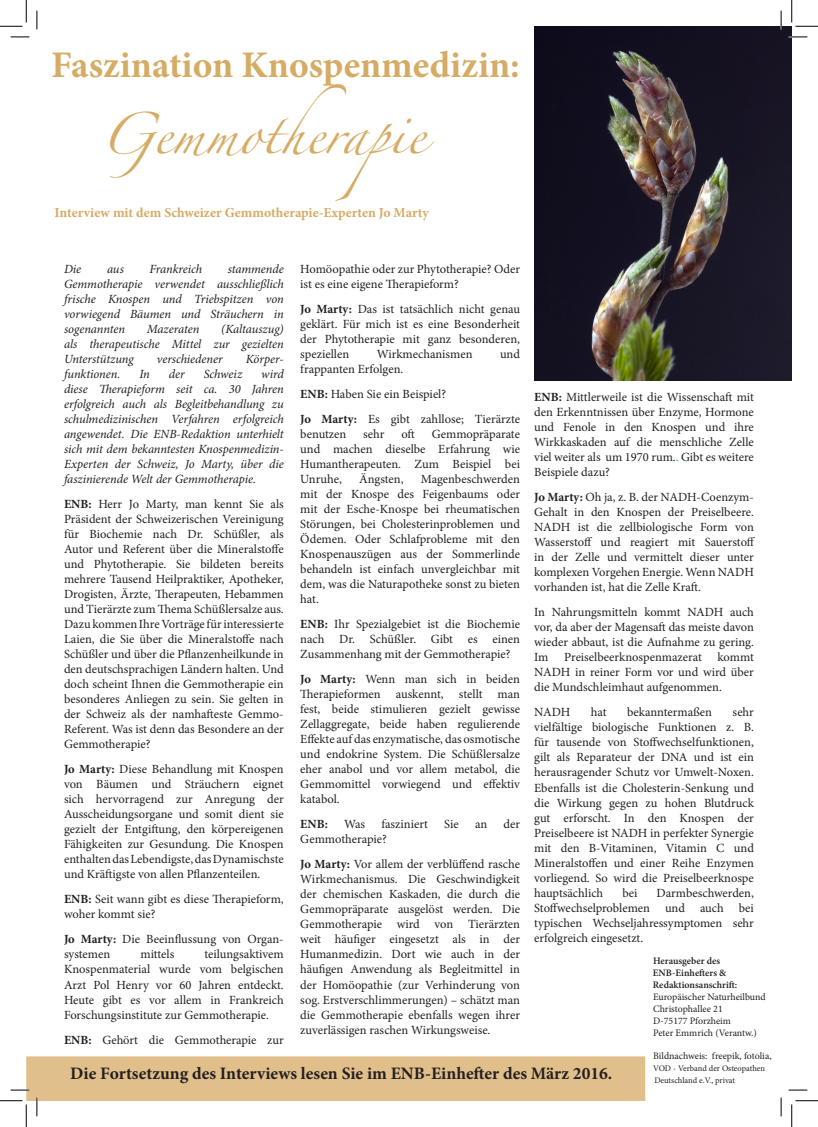
<style>
.page{position:relative;width:818px;height:1127px;background:#fff}
.page>*{position:absolute;margin:0;border:0;box-sizing:border-box;transform-origin:0 0}
.t1{font:700 37.5px/76.2px "Minion Pro";color:#d6ab64}
.t2{font:700 17.5px "Minion Pro";color:#231f20}
.t3{font:700 13.75px "Minion Pro";color:#d6ab64}
.t4{font:12.5px/15px "Minion Pro";color:#231f20;text-align:justify}
.t5{font:italic 12.5px/15px "Minion Pro";letter-spacing:-.005em;color:#231f20;text-align:justify}
.t6{font:700 12.5px "Minion Pro";color:#231f20}
.t7{font:9.88px "Minion Pro";color:#231f20}
.t8{font:600 9.88px/11.9px "Minion Pro";color:#231f20}
.t9{font:8.5px/11.9px "Minion Pro";letter-spacing:-.005em;color:#231f20}
.s1{font-family:"Zapfino";font-weight:400}
.s2{font-weight:700}
.s3{color:#16a53f}
</style>
<div class="page">
<img style="left:534px;top:26px;width:258px;height:355px">
<div style="left:27px;top:1056px;width:618px;height:43px;background:#e0bf8b"></div>
<div style="left:26px;top:1056px;width:619px;height:44px;border:1px solid #e0bf8b"></div>
<svg style="left:11px;top:36px;width:18px;height:2px"></svg>
<svg style="left:788px;top:36px;width:19px;height:2px"></svg>
<svg style="left:11px;top:1088px;width:18px;height:2px"></svg>
<svg style="left:788px;top:1089px;width:19px;height:1px"></svg>
<svg style="left:36px;top:11px;width:2px;height:18px"></svg>
<svg style="left:36px;top:1097px;width:2px;height:18px"></svg>
<svg style="left:780px;top:11px;width:2px;height:18px"></svg>
<svg style="left:780px;top:1097px;width:2px;height:18px"></svg>
<svg style="left:0;top:0;width:27px;height:27px"></svg>
<svg style="left:0;top:1100px;width:27px;height:26px"></svg>
<svg style="left:791px;top:0;width:27px;height:27px"></svg>
<svg style="left:791px;top:1100px;width:27px;height:26px"></svg>
<p class="t1" style="left:100px;top:26px;width:421px;text-indent:-49px">Faszination Knospenmedizin:<br><span class="s1">Gemmotherapie</span></p>
<p class="t3" style="left:55px;top:203px;width:376px">Interview mit dem Schweizer Gemmotherapie-Experten Jo Marty</p>
<p class="t5" style="left:64px;top:261px;width:221px;text-indent:164px">stammende Gemmotherapie verwendet ausschließlich frische Knospen und Triebspitzen von vorwiegend Bäumen und Sträuchern in sogenannten</p>
<p class="t5" style="left:64px;top:261px;width:19px">Die</p>
<p class="t5" style="left:107px;top:261px;width:18px">aus</p>
<p class="t5" style="left:150px;top:261px;width:54px">Frankreich</p>
<p class="t4" style="left:300px;top:261px;width:221px">Homöopathie oder zur Phytotherapie? Oder ist es eine eigene Therapieform?</p>
<p class="t4" style="left:300px;top:301px;width:221px"><span class="s2">Jo Marty:</span> Das ist tatsächlich nicht genau geklärt. Für mich ist es eine Besonderheit der Phytotherapie mit ganz besonderen, speziellen</p>
<p class="t5" style="left:64px;top:321px;width:221px;text-indent:157px">(Kaltauszug) als therapeutische Mittel zur gezielten Unterstützung</p>
<p class="t5" style="left:147px;top:321px;width:54px">Mazeraten</p>
<p class="t4" style="left:377px;top:346px;width:97px">Wirkmechanismen</p>
<p class="t4" style="left:500px;top:346px;width:22px">und</p>
<p class="t4" style="left:300px;top:361px;width:105px">frappanten Erfolgen.</p>
<p class="t4" style="left:300px;top:386px;width:147px"><span class="s2">ENB:</span> Haben Sie ein Beispiel?</p>
<p class="t4" style="left:300px;top:411px;width:221px"><span class="s2">Jo Marty:</span> Es gibt zahllose; Tierärzte benutzen</p>
<p class="t5" style="left:157px;top:351px;width:67px">verschiedener</p>
<p class="t5" style="left:246px;top:351px;width:39px">Körper-</p>
<p class="t5" style="left:64px;top:366px;width:58px">funktionen.</p>
<p class="t5" style="left:139px;top:366px;width:12px">In</p>
<p class="t5" style="left:169px;top:366px;width:17px">der</p>
<p class="t5" style="left:204px;top:366px;width:40px">Schweiz</p>
<p class="t5" style="left:64px;top:366px;width:221px;text-indent:197px">wird diese Therapieform seit ca. 30 Jahren erfolgreich auch als Begleitbehandlung zu schulmedizinischen Verfahren erfolgreich angewendet. Die ENB-Redaktion unterhielt sich mit dem bekanntesten Knospenmedizin-Experten der Schweiz, Jo Marty, über die faszinierende Welt der Gemmotherapie.</p>
<p class="t4" style="left:64px;top:496px;width:221px"><span class="s2">ENB:</span> Herr Jo Marty, man kennt Sie als Präsident der Schweizerischen Vereinigung für Biochemie nach Dr. Schüßler, als Autor und Referent über die Mineralstoffe und Phytotherapie. Sie bildeten bereits mehrere Tausend Heilpraktiker, Apotheker, Drogisten, Ärzte, Therapeuten, Hebammen und Tierärzte zum Thema Schüßlersalze aus.<br>Dazu kommen Ihre Vorträge für interessierte Laien, die Sie über die Mineralstoffe nach Schüßler und über die Pflanzenheilkunde in den deutschsprachigen Ländern halten. Und doch scheint Ihnen die Gemmotherapie ein besonderes Anliegen zu sein. Sie gelten in der Schweiz als der namhafteste Gemmo-Referent. Was ist denn das Besondere an der Gemmotherapie?</p>
<p class="t4" style="left:64px;top:761px;width:221px"><span class="s2">Jo Marty:</span> Diese Behandlung mit Knospen von Bäumen und Sträuchern eignet sich hervorragend zur Anregung der Ausscheidungsorgane und somit dient sie gezielt der Entgiftung, den körpereigenen Fähigkeiten zur Gesundung. Die Knospen enthalten das Lebendigste, das Dynamischste und Kräftigste von allen Pflanzenteilen.</p>
<p class="t4" style="left:64px;top:891px;width:221px"><span class="s2">ENB:</span> Seit wann gibt es diese Therapieform, woher kommt sie?</p>
<p class="t4" style="left:64px;top:931px;width:221px"><span class="s2">Jo Marty:</span> Die Beeinflussung von Organ&shy;systemen</p>
<p class="t4" style="left:534px;top:389px;width:221px"><span class="s2">ENB:</span> Mittlerweile ist die Wissenschaft mit den Erkenntnissen über Enzyme, Hormone und Fenole in den Knospen und ihre Wirkkaskaden auf die menschliche Zelle viel weiter als um 1970 rum.<span class="s3">.</span> Gibt es weitere Beispiele dazu?</p>
<p class="t4" style="left:534px;top:489px;width:222px"><span class="s2">Jo Marty:</span> Oh ja, z. B. der NADH-Coenzym-Gehalt in den Knospen der Preiselbeere.<br>NADH ist die zellbiologische Form von Wasserstoff und reagiert mit Sauerstoff in der Zelle und vermittelt dieser unter komplexen Vorgehen Energie. Wenn NADH vorhanden ist, hat die Zelle Kraft.</p>
<p class="t4" style="left:534px;top:604px;width:221px">In Nahrungsmitteln kommt NADH auch vor, da aber der Magensaft das meiste davon wieder abbaut, ist die Aufnahme zu gering.<br>Im</p>
<p class="t4" style="left:363px;top:426px;width:23px">sehr</p>
<p class="t4" style="left:401px;top:426px;width:15px">oft</p>
<p class="t4" style="left:300px;top:426px;width:221px;text-indent:131px">Gemmopräparate und machen dieselbe Erfahrung wie Humantherapeuten. Zum Beispiel bei Unruhe,</p>
<p class="t4" style="left:359px;top:471px;width:46px">Ängsten,</p>
<p class="t4" style="left:300px;top:471px;width:221px;text-indent:120px">Magenbeschwerden mit der Knospe des Feigenbaums oder mit der Esche-Knospe bei rheumatischen Störungen, bei Cholesterinproblemen und Ödemen. Oder Schlafprobleme mit den Knospenauszügen aus der Sommerlinde behandeln ist einfach unvergleichbar mit dem, was die Naturapotheke sonst zu bieten hat.</p>
<p class="t4" style="left:300px;top:616px;width:221px"><span class="s2">ENB:</span> Ihr Spezialgebiet ist die Biochemie nach Dr. Schüßler. Gibt es einen Zusammenhang mit der Gemmotherapie?</p>
<p class="t4" style="left:300px;top:671px;width:221px"><span class="s2">Jo Marty:</span> Wenn man sich in beiden Therapieformen auskennt, stellt man fest, beide stimulieren gezielt gewisse Zellaggregate, beide haben regulierende Effekte auf das enzymatische, das osmotische und endokrine System. Die Schüßlersalze eher anabol und vor allem metabol, die Gemmomittel vorwiegend und effektiv katabol.</p>
<p class="t6" style="left:300px;top:815px;width:29px">ENB:</p>
<p class="t4" style="left:344px;top:816px;width:22px">Was</p>
<p class="t4" style="left:381px;top:816px;width:48px">fasziniert</p>
<p class="t4" style="left:444px;top:816px;width:16px">Sie</p>
<p class="t4" style="left:475px;top:816px;width:14px">an</p>
<p class="t4" style="left:503px;top:816px;width:18px">der</p>
<p class="t4" style="left:300px;top:831px;width:88px">Gemmotherapie?</p>
<p class="t4" style="left:300px;top:856px;width:221px"><span class="s2">Jo Marty:</span> Vor allem der verblüffend rasche Wirkmechanismus. Die Geschwindigkeit der chemischen Kaskaden, die durch die Gemmopräparate ausgelöst werden. Die Gemmotherapie wird von Tierärzten weit häufiger eingesetzt als in der Humanmedizin. Dort wie auch in der häufigen Anwendung als Begleitmittel in der Homöopathie (zur Verhinderung von sog. Erstverschlimmerungen) – schätzt man die Gemmotherapie ebenfalls wegen ihrer zuverlässigen raschen Wirkungsweise.</p>
<p class="t4" style="left:534px;top:649px;width:221px;text-indent:183px">kommt NADH in reiner Form vor und wird über die Mundschleimhaut aufgenommen.</p>
<p class="t4" style="left:534px;top:704px;width:38px">NADH</p>
<p class="t4" style="left:591px;top:704px;width:17px">hat</p>
<p class="t4" style="left:627px;top:704px;width:87px">bekanntermaßen</p>
<p class="t4" style="left:564px;top:649px;width:139px">Preiselbeerknospenmazerat</p>
<p class="t4" style="left:534px;top:704px;width:221px;text-indent:198px">sehr vielfältige biologische Funktionen z. B. für tausende von Stoffwechselfunktionen, gilt als Reparateur der DNA und ist ein herausragender Schutz vor Umwelt-Noxen.<br>Ebenfalls ist die Cholesterin-Senkung und die Wirkung gegen zu hohen Blutdruck gut erforscht. In den Knospen der Preiselbeere ist NADH in perfekter Synergie mit den B-Vitaminen, Vitamin C und Mineralstoffen und einer Reihe Enzymen vorliegend. So wird die Preiselbeerknospe hauptsächlich</p>
<p class="t4" style="left:534px;top:884px;width:221px;text-indent:122px">Darmbeschwerden, Stoffwechselproblemen und auch bei typischen Wechseljahressymptomen sehr erfolgreich eingesetzt.</p>
<p class="t4" style="left:622px;top:884px;width:17px">bei</p>
<p class="t4" style="left:64px;top:946px;width:221px;text-indent:140px">teilungsaktivem Knospenmaterial wurde vom belgischen Arzt Pol Henry vor 60 Jahren entdeckt.<br>Heute gibt es vor allem in Frankreich Forschungsinstitute zur Gemmotherapie.</p>
<p class="t4" style="left:64px;top:1031px;width:221px"><span class="s2">ENB:</span> Gehört die Gemmotherapie zur</p>
<p class="t4" style="left:140px;top:946px;width:35px">mittels</p>
<p class="t8" style="left:653px;top:954px;width:75px">Herausgeber des<br>ENB-Einhefters &amp;</p>
<p class="t8" style="left:653px;top:978px;width:86px">Redaktionsanschrift:</p>
<p class="t7" style="left:653px;top:989px;width:114px">Europäischer Naturheilbund</p>
<p class="t7" style="left:653px;top:1001px;width:71px">Christophallee 21</p>
<p class="t7" style="left:653px;top:1013px;width:79px">D-75177 Pforzheim</p>
<p class="t7" style="left:653px;top:1025px;width:105px">Peter Emmrich (Verantw.)</p>
<p class="t7" style="left:653px;top:1049px;width:120px">Bildnachweis: freepik, fotolia,</p>
<p class="t9" style="left:653px;top:1062px;width:114px">VOD - Verband der Osteopathen<br>Deutschland e.V., privat</p>
<p class="t2" style="left:70px;top:1060px;width:544px">Die Fortsetzung des Interviews lesen Sie im ENB-Einhefter des März 2016.</p>
</div>
